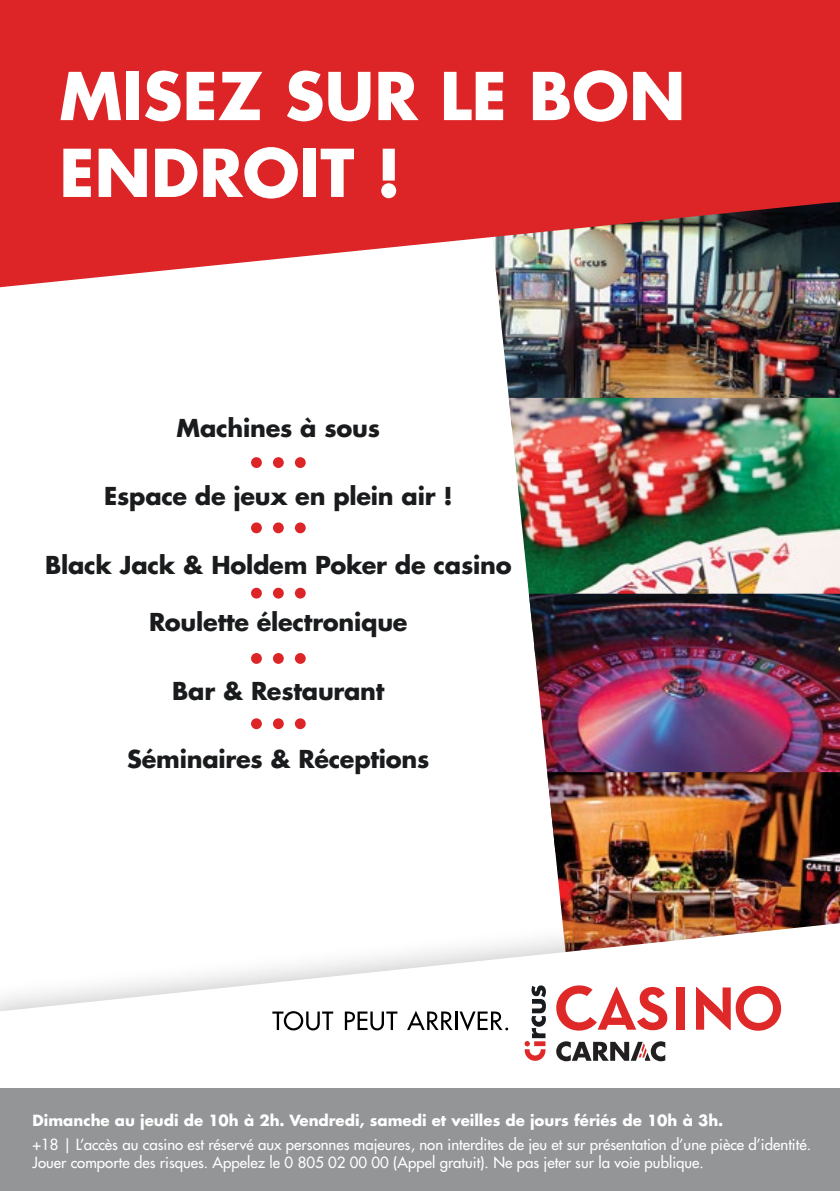
<style>
.page{position:relative;width:840px;height:1191px;background:#fff}
.page>*{position:absolute;margin:0;border:0;box-sizing:border-box;transform-origin:0 0}
.t1{font:700 64px/76.8px "Futura LT Pro";color:#fff}
.t2{font:700 24px "Futura LT Pro";letter-spacing:-.01em;color:#191b1d}
.t3{font:500 15px/18px "Futura LT Pro";color:#fff}
.t4{font:700 15px "Futura LT Pro";color:#fff}
</style>
<div class="page">
<img style="left:497px;top:287px;width:342px;height:111px">
<img style="left:508px;top:398px;width:331px;height:195px">
<img style="left:528px;top:593px;width:311px;height:179px">
<img style="left:547px;top:772px;width:292px;height:118px">
<div style="left:0;top:890px;width:839px;height:301px;background:#000;opacity:.3"></div>
<svg style="left:0;top:923px;width:839px;height:165px"></svg>
<svg style="left:0;top:0;width:839px;height:287px;background:#d4383a"></svg>
<div style="left:251px;top:457px;width:11px;height:11px;background:#dd2527;border-radius:50%"></div>
<div style="left:273px;top:457px;width:10px;height:11px;background:#dd2527;border-radius:50%"></div>
<div style="left:295px;top:457px;width:10px;height:11px;background:#dd2527;border-radius:50%"></div>
<div style="left:251px;top:522px;width:11px;height:11px;background:#dd2527;border-radius:50%"></div>
<div style="left:273px;top:522px;width:10px;height:11px;background:#dd2527;border-radius:50%"></div>
<div style="left:295px;top:522px;width:10px;height:11px;background:#dd2527;border-radius:50%"></div>
<div style="left:251px;top:653px;width:11px;height:11px;background:#dd2527;border-radius:50%"></div>
<div style="left:273px;top:653px;width:10px;height:11px;background:#dd2527;border-radius:50%"></div>
<div style="left:295px;top:653px;width:10px;height:11px;background:#dd2527;border-radius:50%"></div>
<div style="left:251px;top:588px;width:11px;height:10px;background:#dd2527;border-radius:50%"></div>
<div style="left:273px;top:588px;width:10px;height:10px;background:#dd2527;border-radius:50%"></div>
<div style="left:295px;top:588px;width:10px;height:10px;background:#dd2527;border-radius:50%"></div>
<div style="left:251px;top:718px;width:11px;height:11px;background:#dd2527;border-radius:50%"></div>
<div style="left:273px;top:718px;width:10px;height:11px;background:#dd2527;border-radius:50%"></div>
<div style="left:295px;top:718px;width:10px;height:11px;background:#dd2527;border-radius:50%"></div>
<svg style="left:524px;top:985px;width:21px;height:75px"></svg>
<svg style="left:556px;top:1041px;width:109px;height:20px"></svg>
<div style="left:676px;top:987px;width:8px;height:42px;background:#df2828"></div>
<svg style="left:554px;top:985px;width:113px;height:45px"></svg>
<svg style="left:695px;top:985px;width:87px;height:46px"></svg>
<svg style="left:272px;top:1011px;width:61px;height:19px"></svg>
<svg style="left:344px;top:1011px;width:53px;height:19px"></svg>
<svg style="left:407px;top:1010px;width:101px;height:21px"></svg>
<div style="left:0;top:1088px;width:839px;height:103px;background:#949597"></div>
<h1 class="t1" style="left:59px;top:56px;width:627px">MISEZ SUR LE BON<br>ENDROIT !</h1>
<h2 class="t2" style="left:176px;top:409px;width:205px">Machines à sous</h2>
<h2 class="t2" style="left:104px;top:477px;width:350px">Espace de jeux en plein air !</h2>
<h2 class="t2" style="left:45px;top:546px;width:468px">Black Jack &amp; Holdem Poker de casino</h2>
<h2 class="t2" style="left:149px;top:603px;width:260px">Roulette électronique</h2>
<h2 class="t2" style="left:172px;top:672px;width:214px">Bar &amp; Restaurant</h2>
<h2 class="t2" style="left:127px;top:740px;width:304px">Séminaires &amp; Réceptions</h2>
<p class="t4" style="left:33px;top:1108px;width:692px">Dimanche au jeudi de 10h à 2h. Vendredi, samedi et veilles de jours fériés de 10h à 3h.</p>
<p class="t3" style="left:33px;top:1134px;width:779px">+18 | L’accès au casino est réservé aux personnes majeures, non interdites de jeu et sur présentation d’une pièce d’identité.<br>Jouer comporte des risques. Appelez le 0 805 02 00 00 (Appel gratuit). Ne pas jeter sur la voie publique.</p>
</div>
